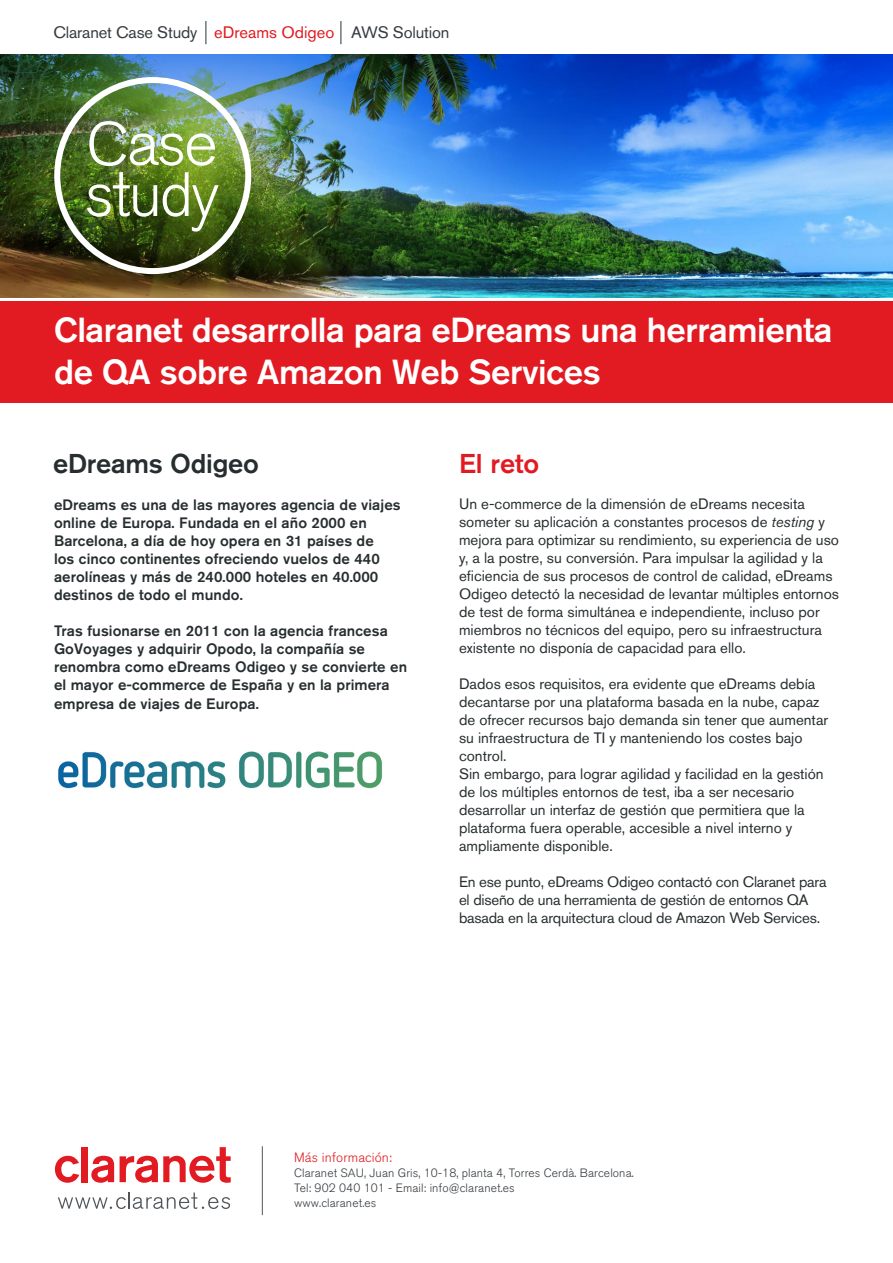
<style>
.page{position:relative;width:893px;height:1263px;background:#fff}
.page>*{position:absolute;margin:0;border:0;box-sizing:border-box;transform-origin:0 0}
.t1{font:500 34.5px/41.4px "Akzidenz Grotesk BQ";letter-spacing:-.01em;color:#fff}
.t2{font:500 27px "Akzidenz Grotesk BQ";letter-spacing:-.01em;color:#272e30}
.t3{font:500 27px "Akzidenz Grotesk BQ";color:#e21a21}
.t4{font:16.5px "Akzidenz Grotesk BQ";letter-spacing:-.01em;color:#353b40}
.t5{font:15px/18px "Akzidenz Grotesk BQ";color:#272e30}
.t6{font:500 15px/18px "Akzidenz Grotesk BQ";letter-spacing:.005em;color:#272e30}
.t7{font:300 13.5px "Akzidenz Grotesk BQ";letter-spacing:.01em;color:#e21a21}
.t8{font:300 12px "Akzidenz Grotesk BQ";letter-spacing:.01em;color:#353b40}
.s1{color:#e21a21}
.s2{font-style:italic}
</style>
<div class="page">
<img style="left:58px;top:751px;width:325px;height:38px">
<img style="left:0;top:54px;width:893px;height:244px">
<svg style="left:58px;top:1192px;width:172px;height:17px"></svg>
<svg style="left:55px;top:1156px;width:24px;height:27px"></svg>
<div style="left:82px;top:1147px;width:6px;height:35px;background:#e21a21"></div>
<svg style="left:91px;top:1156px;width:23px;height:27px"></svg>
<svg style="left:120px;top:1147px;width:111px;height:36px"></svg>
<hr style="left:262px;top:1146px;width:1px;height:69px;background:#50555a">
<img style="left:87px;top:172px;width:132px;height:60px">
<img style="left:89px;top:121px;width:126px;height:45px">
<div style="left:54px;top:77px;width:197px;height:197px;border:6px solid #fff;border-radius:50%"></div>
<svg style="left:206px;top:21px;width:1px;height:23px"></svg>
<svg style="left:341px;top:21px;width:1px;height:23px"></svg>
<div style="left:0;top:301px;width:893px;height:102px;background:#e21a21"></div>
<p class="t4" style="left:53px;top:23px;width:397px">Claranet Case Study <span class="s1">eDreams Odigeo</span> AWS Solution</p>
<p class="t1" style="left:54px;top:309px;width:780px">Claranet desarrolla para eDreams una herramienta de QA sobre Amazon Web Services</p>
<p class="t2" style="left:53px;top:447px;width:207px">eDreams Odigeo</p>
<p class="t3" style="left:459px;top:447px;width:82px">El reto</p>
<p class="t6" style="left:54px;top:496px;width:348px">eDreams es una de las mayores agencia de viajes online de Europa. Fundada en el año 2000 en Barcelona, a día de hoy opera en 31 países de<br>los cinco continentes ofreciendo vuelos de 440 aerolíneas y más de 240.000 hoteles en 40.000 destinos de todo el mundo.</p>
<p class="t6" style="left:54px;top:622px;width:355px">Tras fusionarse en 2011 con la agencia francesa GoVoyages y adquirir Opodo, la compañía se renombra como eDreams Odigeo y se convierte en el mayor e-commerce de España y en la primera empresa de viajes de Europa.</p>
<p class="t5" style="left:459px;top:495px;width:381px">Un e-commerce de la dimensión de eDreams necesita someter su aplicación a constantes procesos de <span class="s2">testing</span> y mejora para optimizar su rendimiento, su experiencia de uso y, a la postre, su conversión. Para impulsar la agilidad y la eficiencia de sus procesos de control de calidad, eDreams Odigeo detectó la necesidad de levantar múltiples entornos de test de forma simultánea e independiente, incluso por miembros no técnicos del equipo, pero su infraestructura existente no disponía de capacidad para ello.</p>
<p class="t5" style="left:459px;top:675px;width:371px">Dados esos requisitos, era evidente que eDreams debía decantarse por una plataforma basada en la nube, capaz de ofrecer recursos bajo demanda sin tener que aumentar su infraestructura de TI y manteniendo los costes bajo control.</p>
<p class="t5" style="left:459px;top:765px;width:366px">Sin embargo, para lograr agilidad y facilidad en la gestión de los múltiples entornos de test, iba a ser necesario desarrollar un interfaz de gestión que permitiera que la plataforma fuera operable, accesible a nivel interno y ampliamente disponible.</p>
<p class="t5" style="left:459px;top:873px;width:369px">En ese punto, eDreams Odigeo contactó con Claranet para el diseño de una herramienta de gestión de entornos QA basada en la arquitectura cloud de Amazon Web Services.</p>
<p class="t7" style="left:294px;top:1150px;width:99px">Más información:</p>
<p class="t8" style="left:294px;top:1166px;width:341px">Claranet SAU, Juan Gris, 10-18, planta 4, Torres Cerdà. Barcelona.</p>
<p class="t8" style="left:294px;top:1181px;width:222px">Tel: 902 040 101 - Email: info@claranet.es</p>
<p class="t8" style="left:294px;top:1196px;width:84px">www.claranet.es</p>
</div>
